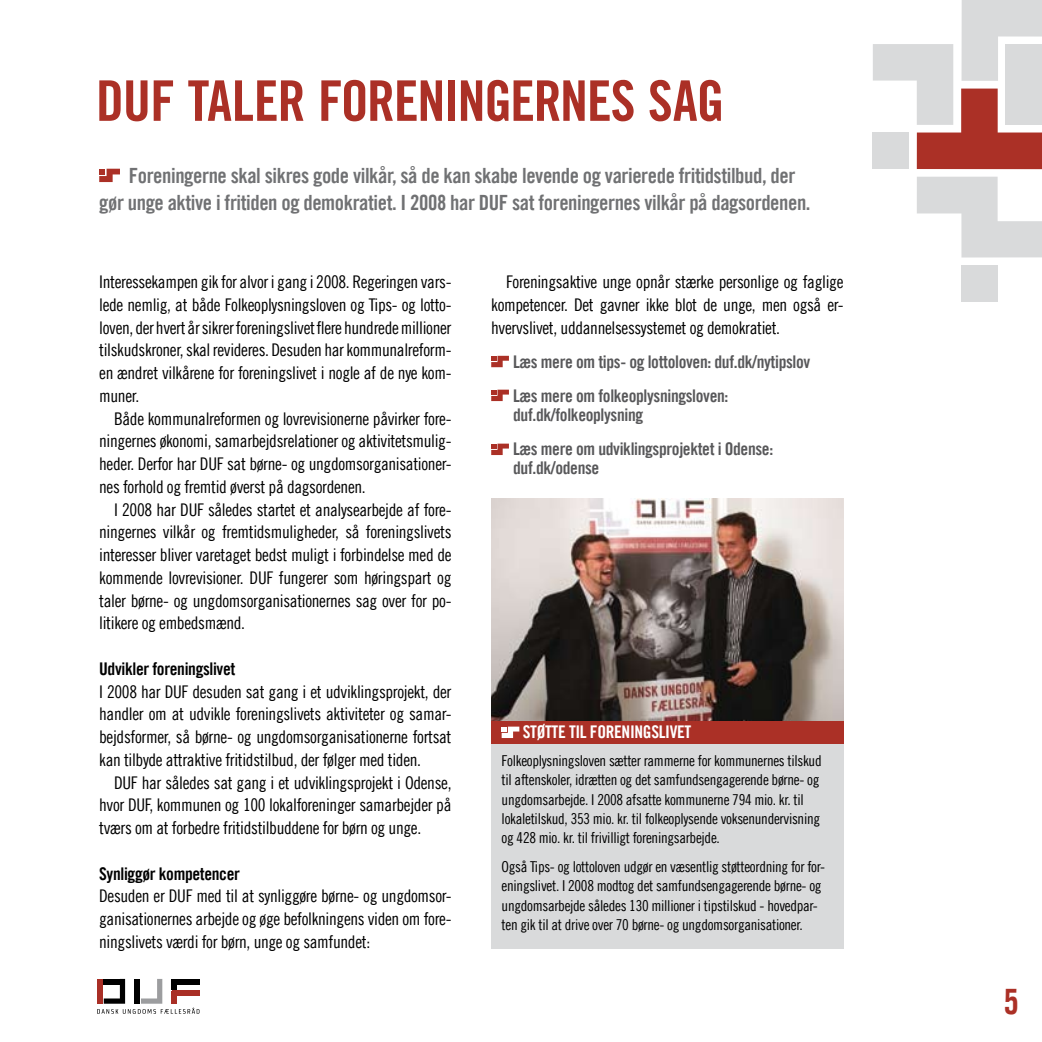
<style>
.page{position:relative;width:1042px;height:1042px;background:#fff}
.page>*{position:absolute;margin:0;border:0;box-sizing:border-box;transform-origin:0 0}
.t1{font:56px "Trade Gothic LT Com Bd Cn 20";letter-spacing:-.025em;color:#ab3026}
.t2{font:35px "Trade Gothic LT Com Bd Cn 20";color:#ab3026}
.t3{font:21px/27.3px "Trade Gothic LT Com Bd Cn 20";letter-spacing:-.02em;color:#707173}
.t4{font:17.5px/22.8px "Trade Gothic LT Com Cn 18";letter-spacing:-.02em;color:#000;text-align:justify}
.t5{font:17.5px/34.1px "Trade Gothic LT Com Bd Cn 20";letter-spacing:-.02em;color:#58585a}
.t6{font:17.5px "Trade Gothic LT Com Bd Cn 20";letter-spacing:-.02em;color:#000}
.t7{font:17.5px "Trade Gothic LT Com Bd Cn 20";letter-spacing:-.02em;color:#fff}
.t8{font:15.05px/19.2px "Trade Gothic LT Com Cn 18";letter-spacing:-.02em;color:#000}
</style>
<div class="page">
<svg style="left:97px;top:979px;width:102px;height:35px"></svg>
<div style="left:491px;top:708px;width:352px;height:240px;background:#d9dadb"></div>
<svg style="left:99px;top:169px;width:21px;height:13px"></svg>
<svg style="left:917px;top:177px;width:125px;height:80px"></svg>
<svg style="left:873px;top:0;width:169px;height:169px"></svg>
<div style="left:872px;top:133px;width:37px;height:36px;background:#d9dadb"></div>
<div style="left:961px;top:265px;width:37px;height:37px;background:#d9dadb"></div>
<img style="left:491px;top:499px;width:352px;height:222px">
<svg style="left:491px;top:356px;width:18px;height:11px"></svg>
<svg style="left:491px;top:390px;width:18px;height:11px"></svg>
<svg style="left:491px;top:444px;width:18px;height:11px"></svg>
<div style="left:491px;top:721px;width:352px;height:22px;background:#ab3026"></div>
<svg style="left:502px;top:726px;width:17px;height:12px"></svg>
<h1 class="t1" style="left:96px;top:67px;width:630px">DUF taler foreningernes sag</h1>
<p class="t3" style="left:99px;top:161px;width:713px;text-indent:30px">Foreningerne skal sikres gode vilkår, så de kan skabe levende og varierede fritidstilbud, der gør unge aktive i fritiden og demokratiet. I 2008 har DUF sat foreningernes vilkår på dagsordenen.</p>
<p class="t4" style="left:99px;top:270px;width:354px">Interessekampen gik for alvor i gang i 2008. Regeringen vars&shy;lede nemlig, at både Folkeoplysningsloven og Tips- og lotto&shy;loven, der hvert år sikrer foreningslivet flere hundrede millioner tilskudskroner, skal revideres. Desuden har kommunalreform&shy;en ændret vilkårene for foreningslivet i nogle af de nye kom&shy;muner.</p>
<p class="t4" style="left:99px;top:407px;width:354px;text-indent:15px">Både kommunalreformen og lovrevisionerne påvirker fore&shy;ningernes økonomi, samarbejdsrelationer og aktivitetsmulig&shy;heder. Derfor har DUF sat børne- og ungdomsorganisationer&shy;nes forhold og fremtid øverst på dagsordenen.</p>
<p class="t4" style="left:99px;top:498px;width:354px;text-indent:15px">I 2008 har DUF således startet et analysearbejde af fore&shy;ningernes vilkår og fremtidsmuligheder, så foreningslivets interesser bliver varetaget bedst muligt i forbindelse med de kommende lovrevisioner. DUF fungerer som høringspart og taler børne- og ungdomsorganisationernes sag over for po&shy;litikere og embedsmænd.</p>
<p class="t6" style="left:99px;top:658px;width:138px">Udvikler foreningslivet</p>
<p class="t4" style="left:99px;top:680px;width:354px">I 2008 har DUF desuden sat gang i et udviklingsprojekt, der handler om at udvikle foreningslivets aktiviteter og samar&shy;bejdsformer, så børne- og ungdomsorganisationerne fortsat kan tilbyde attraktive fritidstilbud, der følger med tiden.</p>
<p class="t4" style="left:99px;top:771px;width:354px;text-indent:15px">DUF har således sat gang i et udviklingsprojekt i Odense, hvor DUF, kommunen og 100 lokalforeninger samarbejder på tværs om at forbedre fritidstilbuddene for børn og unge.</p>
<p class="t6" style="left:99px;top:863px;width:142px">Synliggør kompetencer</p>
<p class="t4" style="left:99px;top:884px;width:354px">Desuden er DUF med til at synliggøre børne- og ungdomsor&shy;ganisationernes arbejde og øge befolkningens viden om fore&shy;ningslivets værdi for børn, unge og samfundet:</p>
<p class="t4" style="left:491px;top:270px;width:354px;text-indent:15px">Foreningsaktive unge opnår stærke personlige og faglige kompetencer. Det gavner ikke blot de unge, men også er&shy;hvervslivet, uddannelsessystemet og demokratiet.</p>
<p class="t5" style="left:513px;top:344px;width:299px">Læs mere om tips- og lottoloven: duf.dk/nytipslov<br>Læs mere om folkeoplysningsloven:</p>
<p class="t5" style="left:513px;top:398px;width:262px">duf.dk/folkeoplysning<br>Læs mere om udviklingsprojektet i Odense:</p>
<p class="t5" style="left:513px;top:451px;width:88px">duf.dk/odense</p>
<p class="t7" style="left:523px;top:721px;width:170px">Støtte til foreningslivet</p>
<p class="t8" style="left:502px;top:751px;width:321px">Folkeoplysningsloven sætter rammerne for kommunernes tilskud til aftenskoler, idrætten og det samfundsengagerende børne- og ungdomsarbejde. I 2008 afsatte kommunerne 794 mio. kr. til lokaletilskud, 353 mio. kr. til folkeoplysende voksenundervisning og 428 mio. kr. til frivilligt foreningsarbejde.</p>
<p class="t8" style="left:502px;top:857px;width:325px">Også Tips- og lottoloven udgør en væsentlig støtteordning for for&shy;eningslivet. I 2008 modtog det samfundsengagerende børne- og ungdomsarbejde således 130 millioner i tipstilskud - hovedpar&shy;ten gik til at drive over 70 børne- og ungdomsorganisationer.</p>
<h2 class="t2" style="left:1003px;top:980px;width:17px">5</h2>
</div>
